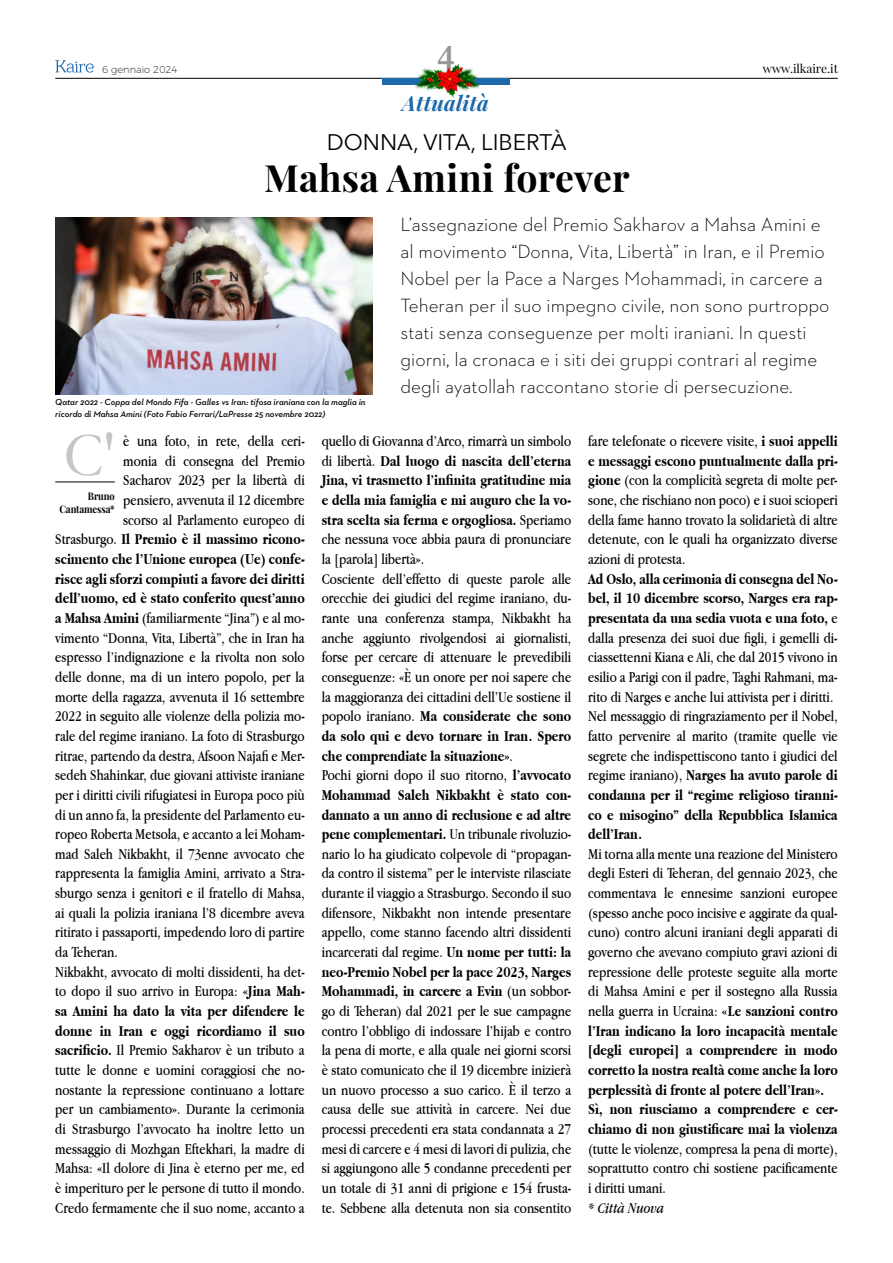
<style>
.page{position:relative;width:893px;height:1263px;background:#fff}
.page>*{position:absolute;margin:0;border:0;box-sizing:border-box;transform-origin:0 0}
.t1{font:63px "Garamond";color:#c6c6c6}
.t2{font:700 37.5px "Playfair Display";letter-spacing:.01em;color:#000}
.t3{font:700 37.5px "Garamond";color:#949699}
.t4{font:22.5px "Avenir Next";color:#000}
.t5{font:italic 700 21px "Playfair Display";letter-spacing:.01em;color:#1e69ab}
.t6{font:300 19.5px/27px "Neutraface 2 Text";color:#000}
.t7{font:15.75px/19.6px "Apple Garamond";color:#000}
.t8{font:700 15.75px "Apple Garamond";color:#000}
.t9{font:italic 15.75px "Apple Garamond";color:#000}
.t10{font:12px "Playfair Display";color:#000}
.t11{font:700 10.5px/13.5px "Playfair Display";letter-spacing:-.01em;color:#000;text-align:right;scale:.89 1}
.t12{font:200 9.9px "Montserrat";color:#000}
.t13{font:italic 600 9px/12px "Neutraface 2 Text";color:#000}
.s1{font-weight:400}
.s2{font-weight:700}
</style>
<div class="page">
<hr style="left:55px;top:78px;width:783px;height:1px;background:#000">
<div style="left:382px;top:78px;width:127px;height:7px;background:#1e69ab"></div>
<svg style="left:55px;top:60px;width:39px;height:13px"></svg>
<img style="left:415px;top:64px;width:66px;height:33px">
<img style="left:55px;top:218px;width:317px;height:176px">
<hr style="left:55px;top:482px;width:60px;height:1px;background:#000">
<p class="t12" style="left:102px;top:62px;width:77px">6 gennaio 2024</p>
<h2 class="t3" style="left:437px;top:36px;width:19px">4</h2>
<h3 class="t5" style="left:402px;top:89px;width:88px">Attualità</h3>
<p class="t10" style="left:763px;top:61px;width:77px">www.ilkaire.it</p>
<h3 class="t4" style="left:327px;top:123px;width:241px">DONNA, VITA, LIBERTÀ</h3>
<h2 class="t2" style="left:264px;top:154px;width:367px">Mahsa Amini forever</h2>
<p class="t6" style="left:401px;top:211px;width:430px">L’assegnazione del Premio Sakharov a Mahsa Amini e al movimento “Donna, Vita, Libertà” in Iran, e il Premio Nobel per la Pace a Narges Mohammadi, in carcere a Teheran per il suo impegno civile, non sono purtroppo stati senza conseguenze per molti iraniani. In questi giorni, la cronaca e i siti dei gruppi contrari al regime degli ayatollah raccontano storie di persecuzione.</p>
<p class="t13" style="left:55px;top:395px;width:312px">Qatar 2022 - Coppa del Mondo Fifa - Galles vs Iran: tifosa iraniana con la maglia in ricordo di Mahsa Amini (Foto Fabio Ferrari/LaPresse 25 novembre 2022)</p>
<h1 class="t1" style="left:64px;top:417px;width:53px">C'</h1>
<p class="t11" style="left:59px;top:489px;width:64px">Bruno<br>Cantamessa*</p>
<p class="t7" style="left:123px;top:431px;width:183px">è una foto, in rete, della ceri-</p>
<p class="t7" style="left:123px;top:451px;width:183px">monia di consegna del Premio</p>
<p class="t7" style="left:123px;top:470px;width:183px">Sacharov 2023 per la libertà di</p>
<p class="t7" style="left:123px;top:490px;width:183px">pensiero, avvenuta il 12 dicembre</p>
<p class="t7" style="left:123px;top:509px;width:183px">scorso al Parlamento europeo di</p>
<p class="t8" style="left:55px;top:530px;width:251px"><span class="s1">Strasburgo.</span> Il Premio è il massimo ricono-</p>
<p class="t8" style="left:55px;top:550px;width:251px">scimento che l’Unione europea (Ue) confe-</p>
<p class="t8" style="left:55px;top:570px;width:251px">risce agli sforzi compiuti a favore dei diritti</p>
<p class="t8" style="left:55px;top:589px;width:251px">dell’uomo, ed è stato conferito quest’anno</p>
<p class="t7" style="left:55px;top:608px;width:251px"><span class="s2">a Mahsa Amini</span> (familiarmente “Jina”) e al mo-</p>
<p class="t7" style="left:55px;top:627px;width:251px">vimento “Donna, Vita, Libertà”, che in Iran ha</p>
<p class="t7" style="left:55px;top:647px;width:251px">espresso l’indignazione e la rivolta non solo</p>
<p class="t7" style="left:55px;top:667px;width:251px">delle donne, ma di un intero popolo, per la</p>
<p class="t7" style="left:55px;top:686px;width:251px">morte della ragazza, avvenuta il 16 settembre</p>
<p class="t7" style="left:55px;top:706px;width:251px">2022 in seguito alle violenze della polizia mo-</p>
<p class="t7" style="left:55px;top:726px;width:251px">rale del regime iraniano. La foto di Strasburgo</p>
<p class="t7" style="left:55px;top:745px;width:251px">ritrae, partendo da destra, Afsoon Najafi e Mer-</p>
<p class="t7" style="left:55px;top:765px;width:251px">sedeh Shahinkar, due giovani attiviste iraniane</p>
<p class="t7" style="left:55px;top:785px;width:251px">per i diritti civili rifugiatesi in Europa poco più</p>
<p class="t7" style="left:55px;top:804px;width:251px">di un anno fa, la presidente del Parlamento eu-</p>
<p class="t7" style="left:55px;top:824px;width:251px">ropeo Roberta Metsola, e accanto a lei Moham-</p>
<p class="t7" style="left:55px;top:844px;width:251px">mad Saleh Nikbakht, il 73enne avvocato che</p>
<p class="t7" style="left:55px;top:863px;width:251px">rappresenta la famiglia Amini, arrivato a Stra-</p>
<p class="t7" style="left:55px;top:883px;width:251px">sburgo senza i genitori e il fratello di Mahsa,</p>
<p class="t7" style="left:55px;top:902px;width:251px">ai quali la polizia iraniana l’8 dicembre aveva</p>
<p class="t7" style="left:55px;top:922px;width:251px">ritirato i passaporti, impedendo loro di partire</p>
<p class="t7" style="left:55px;top:942px;width:64px">da Teheran.</p>
<p class="t7" style="left:55px;top:961px;width:251px">Nikbakht, avvocato di molti dissidenti, ha det-</p>
<p class="t7" style="left:55px;top:981px;width:251px">to dopo il suo arrivo in Europa: «<span class="s2">Jina Mah-</span></p>
<p class="t8" style="left:55px;top:1002px;width:251px">sa Amini ha dato la vita per difendere le</p>
<p class="t8" style="left:55px;top:1022px;width:251px">donne in Iran e oggi ricordiamo il suo</p>
<p class="t7" style="left:55px;top:1040px;width:251px"><span class="s2">sacrificio.</span> Il Premio Sakharov è un tributo a</p>
<p class="t7" style="left:55px;top:1060px;width:251px">tutte le donne e uomini coraggiosi che no-</p>
<p class="t7" style="left:55px;top:1079px;width:251px">nostante la repressione continuano a lottare</p>
<p class="t7" style="left:55px;top:1099px;width:251px">per un cambiamento». Durante la cerimonia</p>
<p class="t7" style="left:55px;top:1119px;width:251px">di Strasburgo l’avvocato ha inoltre letto un</p>
<p class="t7" style="left:55px;top:1138px;width:251px">messaggio di Mozhgan Eftekhari, la madre di</p>
<p class="t7" style="left:55px;top:1158px;width:251px">Mahsa: «Il dolore di Jina è eterno per me, ed</p>
<p class="t7" style="left:55px;top:1178px;width:251px">è imperituro per le persone di tutto il mondo.</p>
<p class="t7" style="left:55px;top:1197px;width:251px">Credo fermamente che il suo nome, accanto a</p>
<p class="t7" style="left:322px;top:431px;width:251px">quello di Giovanna d’Arco, rimarrà un simbolo di libertà. <span class="s2">Dal luogo di nascita dell’eterna Jina, vi trasmetto l’infinita gratitudine mia e della mia famiglia e mi auguro che la vo&shy;stra scelta sia ferma e orgogliosa.</span> Speriamo che nessuna voce abbia paura di pronunciare la [parola] libertà».<br>Cosciente dell’effetto di queste parole alle orecchie dei giudici del regime iraniano, du&shy;rante una conferenza stampa, Nikbakht ha anche aggiunto rivolgendosi ai giornalisti, forse per cercare di attenuare le prevedibili conseguenze: «È un onore per noi sapere che la maggioranza dei cittadini dell’Ue sostiene il popolo iraniano. <span class="s2">Ma considerate che sono da solo qui e devo tornare in Iran. Spero che comprendiate la situazione»</span>.<br>Pochi giorni dopo il suo ritorno, <span class="s2">l’avvocato Mohammad Saleh Nikbakht è stato con&shy;dannato a un anno di reclusione e ad altre pene complementari.</span> Un tribunale rivoluzio&shy;nario lo ha giudicato colpevole di “propagan&shy;da contro il sistema” per le interviste rilasciate durante il viaggio a Strasburgo. Secondo il suo difensore, Nikbakht non intende presentare appello, come stanno facendo altri dissidenti incarcerati dal regime. <span class="s2">Un nome per tutti: la neo-Premio Nobel per la pace 2023, Narges Mohammadi, in carcere a Evin</span> (un sobbor&shy;go di Teheran) dal 2021 per le sue campagne contro l’obbligo di indossare l’hijab e contro la pena di morte, e alla quale nei giorni scorsi è stato comunicato che il 19 dicembre inizierà un nuovo processo a suo carico. È il terzo a causa delle sue attività in carcere. Nei due processi precedenti era stata condannata a 27 mesi di carcere e 4 mesi di lavori di pulizia, che si aggiungono alle 5 condanne precedenti per un totale di 31 anni di prigione e 154 frusta&shy;te. Sebbene alla detenuta non sia consentito</p>
<p class="t7" style="left:588px;top:431px;width:251px;text-align:justify">fare telefonate o ricevere visite, <span class="s2">i suoi appelli e messaggi escono puntualmente dalla pri&shy;gione</span> (con la complicità segreta di molte per&shy;sone, che rischiano non poco) e i suoi scioperi della fame hanno trovato la solidarietà di altre detenute, con le quali ha organizzato diverse azioni di protesta.</p>
<p class="t7" style="left:588px;top:568px;width:251px"><span class="s2">Ad Oslo, alla cerimonia di consegna del No&shy;bel, il 10 dicembre scorso, Narges era rap&shy;presentata da una sedia vuota e una foto,</span> e dalla presenza dei suoi due figli, i gemelli di&shy;ciassettenni Kiana e Ali, che dal 2015 vivono in esilio a Parigi con il padre, Taghi Rahmani, ma&shy;rito di Narges e anche lui attivista per i diritti.<br>Nel messaggio di ringraziamento per il Nobel, fatto pervenire al marito (tramite quelle vie segrete che indispettiscono tanto i giudici del regime iraniano), <span class="s2">Narges ha avuto parole di condanna per il “regime religioso tiranni&shy;co e misogino” della Repubblica Islamica dell’Iran.</span></p>
<p class="t7" style="left:588px;top:844px;width:251px">Mi torna alla mente una reazione del Ministero degli Esteri di Teheran, del gennaio 2023, che commentava le ennesime sanzioni europee (spesso anche poco incisive e aggirate da qual&shy;cuno) contro alcuni iraniani degli apparati di governo che avevano compiuto gravi azioni di repressione delle proteste seguite alla morte di Mahsa Amini e per il sostegno alla Russia nella guerra in Ucraina: <span class="s2">«Le sanzioni contro l’Iran indicano la loro incapacità mentale [degli europei] a comprendere in modo corretto la nostra realtà come anche la loro perplessità di fronte al potere dell’Iran».<br>Sì, non riusciamo a comprendere e cer&shy;chiamo di non giustificare mai la violenza</span></p>
<p class="t7" style="left:588px;top:1138px;width:251px;text-align:justify">(tutte le violenze, compresa la pena di morte), soprattutto contro chi sostiene pacificamente i diritti umani.</p>
<p class="t9" style="left:588px;top:1198px;width:77px">* Città Nuova</p>
</div>
